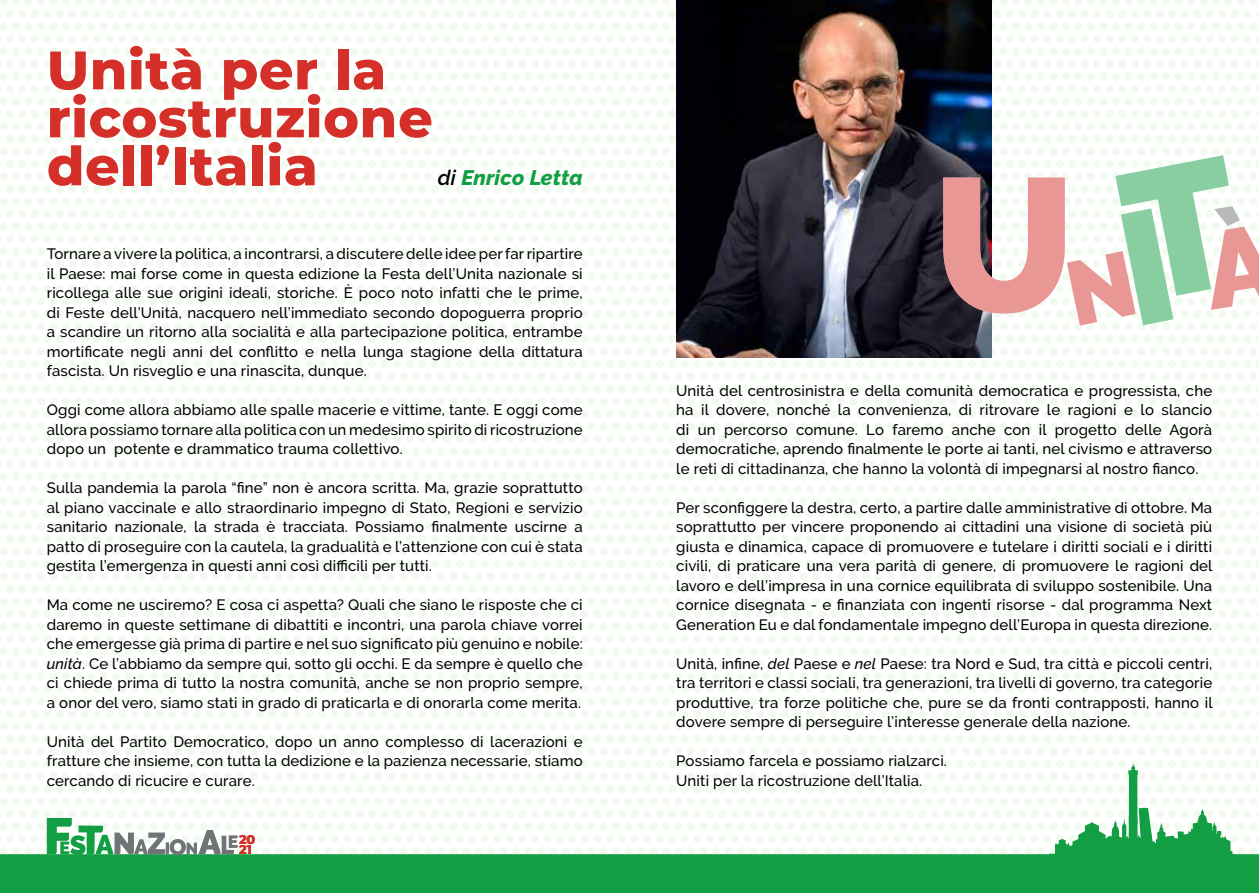
<style>
.page{position:relative;width:1259px;height:893px;background:#129e43}
.page>*{position:absolute;margin:0;border:0;box-sizing:border-box;transform-origin:0 0}
.t1{font:800 54px/48px "Montserrat";letter-spacing:.01em;color:#d42f29}
.t2{font:italic 800 21px "Raleway";letter-spacing:.005em;color:#129e43}
.t3{font:500 15px/19.5px "Raleway";letter-spacing:.01em;color:#000;text-align:justify}
.t4{font:800 12.9px/10.2px "Montserrat";color:#d42f29}
.s1{font-weight:600;color:#000}
.s2{font-style:italic}
</style>
<div class="page">
<svg style="left:1133px;top:0;width:126px;height:854px;fill:#fff"></svg>
<div style="left:0;top:0;width:1133px;height:854px;background:linear-gradient(to right,#fbfefb,#f9fdf8)"></div>
<svg style="left:47px;top:818px;width:191px;height:37px"></svg>
<img style="left:676px;top:0;width:315px;height:358px">
<svg style="left:943px;top:155px;width:316px;height:171px"></svg>
<h1 class="t1" style="left:47px;top:43px;width:387px">Unità per la ricostruzione dell’Italia</h1>
<h2 class="t2" style="left:438px;top:166px;width:146px"><span class="s1">di</span> Enrico Letta</h2>
<p class="t3" style="left:47px;top:244px;width:537px">Tornare a vivere la politica, a incontrarsi, a discutere delle idee per far ripartire il Paese: mai forse come in questa edizione la Festa dell’Unita nazionale si ricollega alle sue origini ideali, storiche. È poco noto infatti che le prime, di Feste dell’Unità, nacquero nell’immediato secondo dopoguerra proprio a scandire un ritorno alla socialità e alla partecipazione politica, entrambe mortificate negli anni del conflitto e nella lunga stagione della dittatura fascista. Un risveglio e una rinascita, dunque.</p>
<p class="t3" style="left:47px;top:400px;width:537px">Oggi come allora abbiamo alle spalle macerie e vittime, tante. E oggi come allora possiamo tornare alla politica con un medesimo spirito di ricostruzione dopo un potente e drammatico trauma collettivo.</p>
<p class="t3" style="left:47px;top:478px;width:537px">Sulla pandemia la parola “fine” non è ancora scritta. Ma, grazie soprattutto al piano vaccinale e allo straordinario impegno di Stato, Regioni e servizio sanitario nazionale, la strada è tracciata. Possiamo finalmente uscirne a patto di proseguire con la cautela, la gradualità e l’attenzione con cui è stata gestita l’emergenza in questi anni così difficili per tutti.</p>
<p class="t3" style="left:47px;top:595px;width:537px">Ma come ne usciremo? E cosa ci aspetta? Quali che siano le risposte che ci daremo in queste settimane di dibattiti e incontri, una parola chiave vorrei che emergesse già prima di partire e nel suo significato più genuino e nobile: <span class="s2">unità</span>. Ce l’abbiamo da sempre qui, sotto gli occhi. E da sempre è quello che ci chiede prima di tutto la nostra comunità, anche se non proprio sempre, a onor del vero, siamo stati in grado di praticarla e di onorarla come merita.</p>
<p class="t3" style="left:47px;top:732px;width:537px">Unità del Partito Democratico, dopo un anno complesso di lacerazioni e fratture che insieme, con tutta la dedizione e la pazienza necessarie, stiamo cercando di ricucire e curare.</p>
<p class="t4" style="left:239px;top:834px;width:18px">20<br>21</p>
<p class="t3" style="left:676px;top:381px;width:537px">Unità del centrosinistra e della comunità democratica e progressista, che ha il dovere, nonché la convenienza, di ritrovare le ragioni e lo slancio di un percorso comune. Lo faremo anche con il progetto delle Agorà democratiche, aprendo finalmente le porte ai tanti, nel civismo e attraverso le reti di cittadinanza, che hanno la volontà di impegnarsi al nostro fianco.</p>
<p class="t3" style="left:676px;top:498px;width:538px">Per sconfiggere la destra, certo, a partire dalle amministrative di ottobre. Ma soprattutto per vincere proponendo ai cittadini una visione di società più giusta e dinamica, capace di promuovere e tutelare i diritti sociali e i diritti civili, di praticare una vera parità di genere, di promuovere le ragioni del lavoro e dell’impresa in una cornice equilibrata di sviluppo sostenibile. Una cornice disegnata - e finanziata con ingenti risorse - dal programma Next Generation Eu e dal fondamentale impegno dell’Europa in questa direzione.</p>
<p class="t3" style="left:676px;top:654px;width:538px">Unità, infine, <span class="s2">del</span> Paese e <span class="s2">nel</span> Paese: tra Nord e Sud, tra città e piccoli centri, tra territori e classi sociali, tra generazioni, tra livelli di governo, tra categorie produttive, tra forze politiche che, pure se da fronti contrapposti, hanno il dovere sempre di perseguire l’interesse generale della nazione.</p>
<p class="t3" style="left:676px;top:751px;width:272px">Possiamo farcela e possiamo rialzarci.<br>Uniti per la ricostruzione dell’Italia.</p>
</div>
